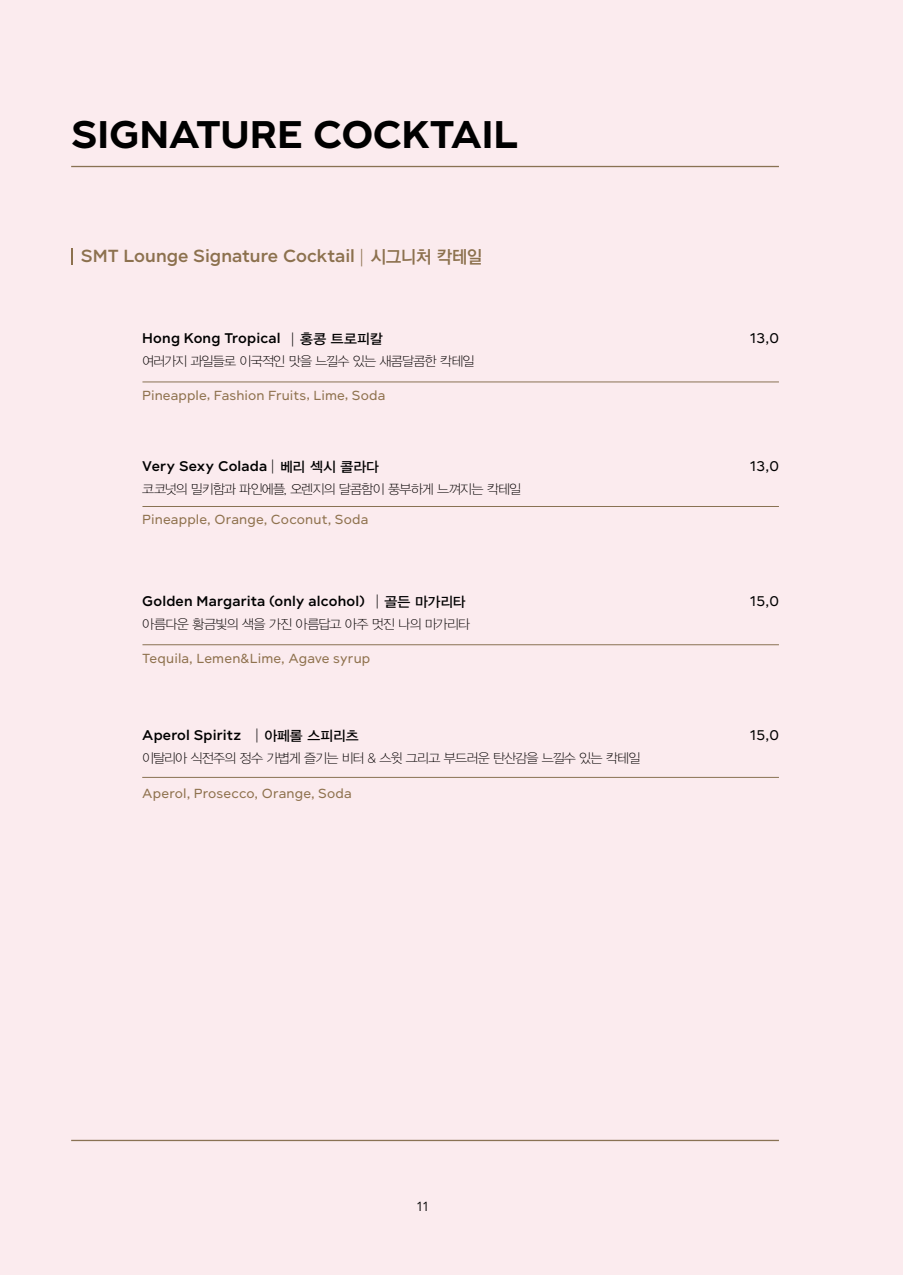
<style>
.page{position:relative;width:903px;height:1275px;background:#fbebee}
.page>*{position:absolute;margin:0;border:0;box-sizing:border-box;transform-origin:0 0}
.t1{font:700 38.5px "SMTOWNOTF";letter-spacing:-.01em;color:#000}
.t2{font:500 17.5px "SMTOWNOTF";color:#8c714e}
.t3{font:500 14px "SMTOWNOTF";letter-spacing:.015em;color:#000}
.t4{font:14px "SMTOWNOTF";letter-spacing:-.005em;color:#000}
.t5{font:13.12px "YDIYGO310";letter-spacing:-.065em;color:#040000}
.t6{font:13.12px "SMTOWNOTF";letter-spacing:.01em;color:#8f724e}
.t7{font:13.12px "Avenir";color:#000}
.s1{font-family:"Avenir";font-weight:300}
.s2{font-family:"YGO540";font-weight:400}
.s3{font-family:"YDIYGO330";font-weight:400}
</style>
<div class="page">
<hr style="left:71px;top:1140px;width:708px;height:1px;background:#897253">
<hr style="left:71px;top:166px;width:708px;height:1px;background:#897253">
<hr style="left:142px;top:382px;width:637px;height:1px;background:#897253">
<hr style="left:142px;top:506px;width:637px;height:1px;background:#897253">
<hr style="left:142px;top:777px;width:637px;height:1px;background:#897253">
<hr style="left:142px;top:644px;width:637px;height:1px;background:#897253">
<svg style="left:71px;top:249px;width:2px;height:16px"></svg>
<h1 class="t1" style="left:71px;top:117px;width:448px">SIGNATURE COCKTAIL</h1>
<h2 class="t2" style="left:81px;top:248px;width:403px">SMT Lounge Signature Cocktail <span class="s1">|</span> <span class="s2">시그니처 칵테일</span></h2>
<p class="t3" style="left:142px;top:332px;width:242px">Hong Kong Tropical <span class="s1">|</span> <span class="s3">홍콩 트로피칼</span></p>
<p class="t5" style="left:142px;top:354px;width:334px">여러가지 과일들로 이국적인 맛을 느낄수 있는 새콤달콤한 칵테일</p>
<p class="t6" style="left:142px;top:390px;width:244px">Pineapple, Fashion Fruits, Lime, Soda</p>
<p class="t3" style="left:142px;top:460px;width:238px">Very Sexy Colada <span class="s1">|</span> <span class="s3">베리 섹시 콜라다</span></p>
<p class="t5" style="left:142px;top:482px;width:380px">코코넛의 밀키함과 파인에플, 오렌지의 달콤함이 풍부하게 느껴지는 칵테일</p>
<p class="t6" style="left:142px;top:513px;width:227px">Pineapple, Orange, Coconut, Soda</p>
<p class="t3" style="left:142px;top:594px;width:325px">Golden Margarita (only alcohol) <span class="s1">|</span> <span class="s3">골든 마가리타</span></p>
<p class="t5" style="left:142px;top:617px;width:329px">아름다운 황금빛의 색을 가진 아름답고 아주 멋진 나의 마가리타</p>
<p class="t6" style="left:142px;top:653px;width:230px">Tequila, Lemen&amp;Lime, Agave syrup</p>
<p class="t3" style="left:142px;top:729px;width:218px">Aperol Spiritz <span class="s1">|</span> <span class="s3">아페롤 스피리츠</span></p>
<p class="t5" style="left:142px;top:751px;width:500px">이탈리아 식전주의 정수 가볍게 즐기는 비터 &amp; 스윗 그리고 부드러운 탄산감을 느낄수 있는 칵테일</p>
<p class="t6" style="left:142px;top:787px;width:211px">Aperol, Prosecco, Orange, Soda</p>
<p class="t4" style="left:750px;top:332px;width:30px">13,0</p>
<p class="t4" style="left:750px;top:460px;width:30px">13,0</p>
<p class="t4" style="left:750px;top:594px;width:30px">15,0</p>
<p class="t4" style="left:750px;top:729px;width:30px">15,0</p>
<p class="t7" style="left:416px;top:1198px;width:15px">11</p>
</div>
